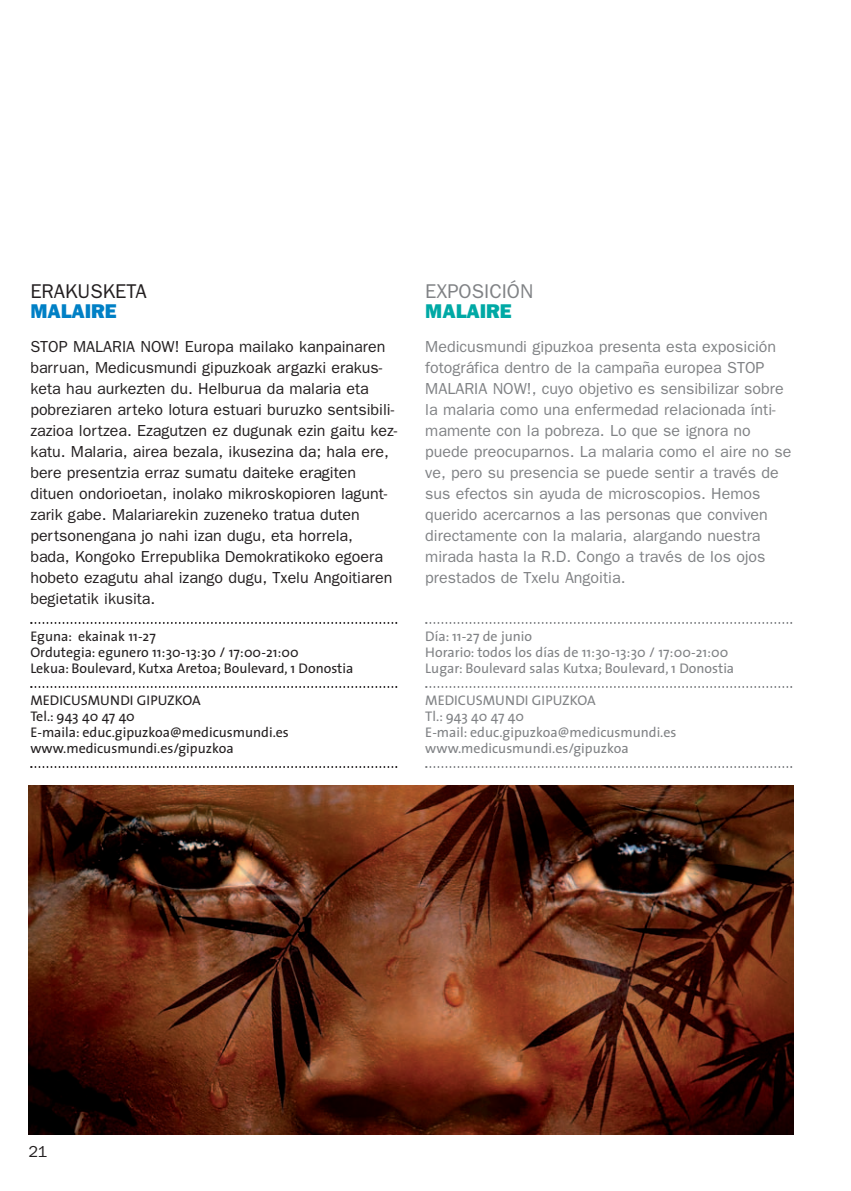
<style>
.page{position:relative;width:851px;height:1191px;background:#fff}
.page>*{position:absolute;margin:0;border:0;box-sizing:border-box;transform-origin:0 0}
.t1{font:20px "Franklin Gothic";color:#231f20}
.t2{font:20px "Franklin Gothic";color:#808285}
.t3{font:800 20px "Franklin Gothic";color:#0080c5}
.t4{font:800 20px "Franklin Gothic";color:#00a9a5}
.t5{font:16px/21px "Franklin Gothic";color:#231f20}
.t6{font:16px/21px "Franklin Gothic";color:#808285}
.t7{font:14px/16px "The Sans";color:#231f20}
.t8{font:14px/16px "The Sans";color:#808285}
</style>
<div class="page">
<svg style="left:30px;top:622px;width:367px;height:2px"></svg>
<svg style="left:30px;top:686px;width:367px;height:2px"></svg>
<svg style="left:30px;top:766px;width:367px;height:2px"></svg>
<svg style="left:425px;top:622px;width:367px;height:2px"></svg>
<svg style="left:425px;top:686px;width:367px;height:2px"></svg>
<svg style="left:425px;top:766px;width:367px;height:2px"></svg>
<img style="left:28px;top:785px;width:765px;height:349px">
<p class="t1" style="left:30px;top:279px;width:118px">ERAKUSKETA</p>
<p class="t3" style="left:30px;top:299px;width:88px">MALAIRE</p>
<p class="t5" style="left:30px;top:336px;width:368px">STOP MALARIA NOW! Europa mailako kanpainaren barruan, Medicusmundi gipuzkoak argazki erakus&shy;keta hau aurkezten du. Helburua da malaria eta pobreziaren arteko lotura estuari buruzko sentsibili&shy;zazioa lortzea. Ezagutzen ez dugunak ezin gaitu kez&shy;katu. Malaria, airea bezala, ikusezina da; hala ere, bere presentzia erraz sumatu daiteke eragiten dituen ondorioetan, inolako mikroskopioren lagunt&shy;zarik gabe. Malariarekin zuzeneko tratua duten pertsonengana jo nahi izan dugu, eta horrela,<br>bada, Kongoko Errepublika Demokratikoko egoera hobeto ezagutu ahal izango dugu, Txelu Angoitiaren begietatik ikusita.</p>
<p class="t7" style="left:30px;top:629px;width:324px">Eguna: ekainak 11-27<br>Ordutegia: egunero 11:30-13:30 / 17:00-21:00<br>Lekua: Boulevard, Kutxa Aretoa; Boulevard, 1 Donostia</p>
<p class="t7" style="left:30px;top:693px;width:260px">MEDICUSMUNDI GIPUZKOA<br>Tel.: 943 40 47 40<br>E-maila: educ.gipuzkoa@medicusmundi.es www.medicusmundi.es/gipuzkoa</p>
<p class="t2" style="left:425px;top:279px;width:110px">EXPOSICIÓN</p>
<p class="t4" style="left:425px;top:299px;width:88px">MALAIRE</p>
<p class="t6" style="left:425px;top:336px;width:367px">Medicusmundi gipuzkoa presenta esta exposición fotográfica dentro de la campaña europea STOP MALARIA NOW!, cuyo objetivo es sensibilizar sobre la malaria como una enfermedad relacionada ínti&shy;mamente con la pobreza. Lo que se ignora no puede preocuparnos. La malaria como el aire no se ve, pero su presencia se puede sentir a través de sus efectos sin ayuda de microscopios. Hemos querido acercarnos a las personas que conviven directamente con la malaria, alargando nuestra mirada hasta la R.D. Congo a través de los ojos prestados de Txelu Angoitia.</p>
<p class="t8" style="left:425px;top:629px;width:310px">Día: 11-27 de junio<br>Horario: todos los días de 11:30-13:30 / 17:00-21:00<br>Lugar: Boulevard salas Kutxa; Boulevard, 1 Donostia</p>
<p class="t8" style="left:425px;top:693px;width:253px">MEDICUSMUNDI GIPUZKOA<br>Tl.: 943 40 47 40<br>E-mail: educ.gipuzkoa@medicusmundi.es www.medicusmundi.es/gipuzkoa</p>
<p class="t5" style="left:28px;top:1140px;width:21px">21</p>
</div>
